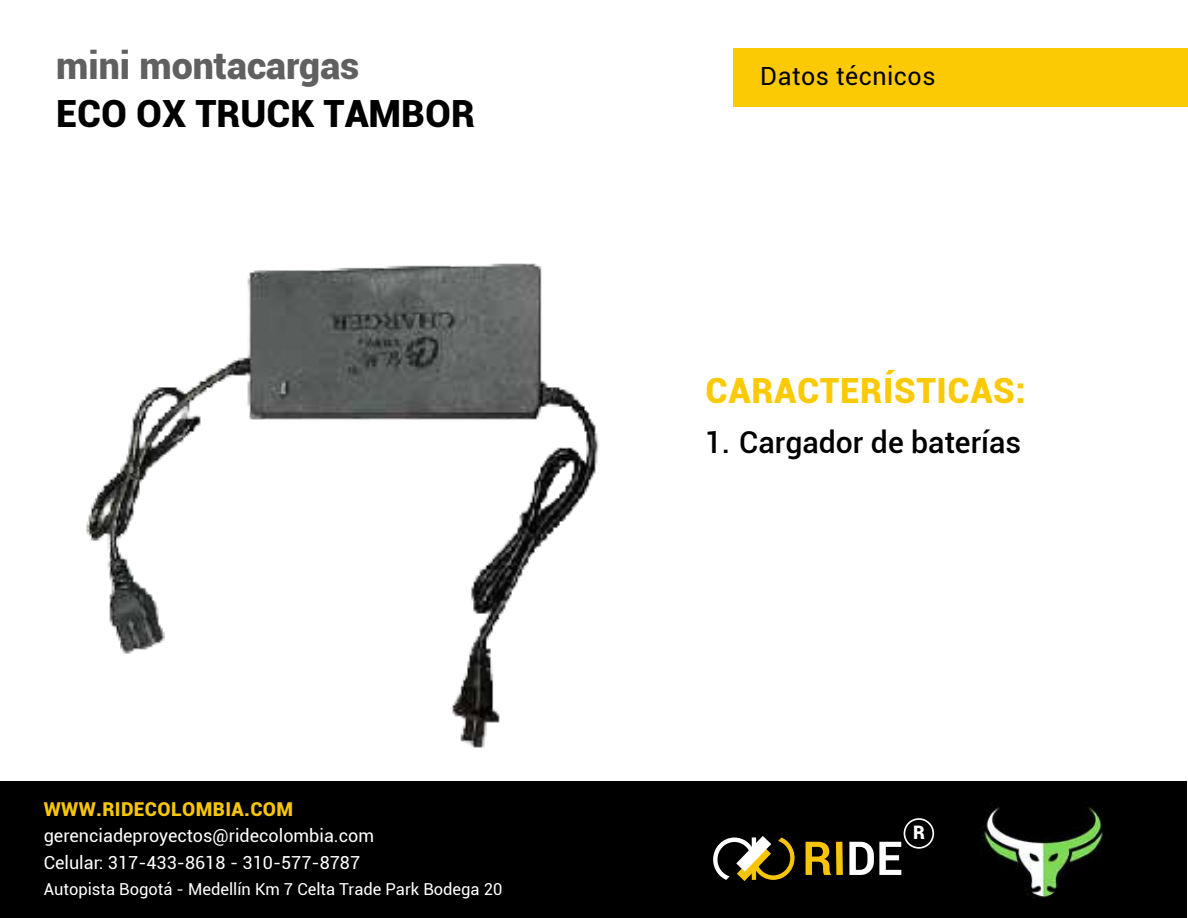
<style>
.page{position:relative;width:1188px;height:918px;background:#fff}
.page>*{position:absolute;margin:0;border:0;box-sizing:border-box;transform-origin:0 0}
.t1{font:900 37.5px "Roboto";color:#000}
.t2{font:900 37.5px "Roboto";color:#606060}
.t3{font:900 34.8px "Roboto";letter-spacing:.02em;color:#fcca04}
.t4{font:500 30.15px "Roboto";color:#000}
.t5{font:25.05px "Roboto";letter-spacing:.02em;color:#000}
.t6{font:900 19.2px "Roboto";letter-spacing:.02em;color:#f7c608}
.t7{font:900 18.6px "Roboto";color:#fff}
.t8{font:18px/27px "Roboto";color:#fff}
.t9{font:16.5px "Roboto";color:#fff}
</style>
<div class="page">
<div style="left:0;top:781px;width:1187px;height:137px;background:#000"></div>
<svg style="left:713px;top:836px;width:82px;height:45px"></svg>
<svg style="left:806px;top:842px;width:37px;height:33px"></svg>
<svg style="left:849px;top:818px;width:85px;height:57px"></svg>
<img style="left:980px;top:801px;width:123px;height:98px">
<img style="left:86px;top:263px;width:513px;height:485px">
<div style="left:733px;top:48px;width:455px;height:58px;background:#fcca04"></div>
<h1 class="t2" style="left:56px;top:39px;width:305px">mini montacargas</h1>
<h1 class="t1" style="left:56px;top:87px;width:420px">ECO OX TRUCK TAMBOR</h1>
<p class="t6" style="left:44px;top:796px;width:251px">WWW.RIDECOLOMBIA.COM</p>
<p class="t8" style="left:44px;top:821px;width:332px">gerenciadeproyectos@ridecolombia.com<br>Celular: 317-433-8618 - 310-577-8787</p>
<p class="t9" style="left:44px;top:877px;width:460px">Autopista Bogotá - Medellín Km 7 Celta Trade Park Bodega 20</p>
<h3 class="t5" style="left:760px;top:59px;width:177px">Datos técnicos</h3>
<h2 class="t3" style="left:706px;top:366px;width:322px">CARACTERÍSTICAS:</h2>
<h3 class="t4" style="left:705px;top:421px;width:318px">1. Cargador de baterías</h3>
<p class="t7" style="left:913px;top:819px;width:13px">R</p>
</div>
